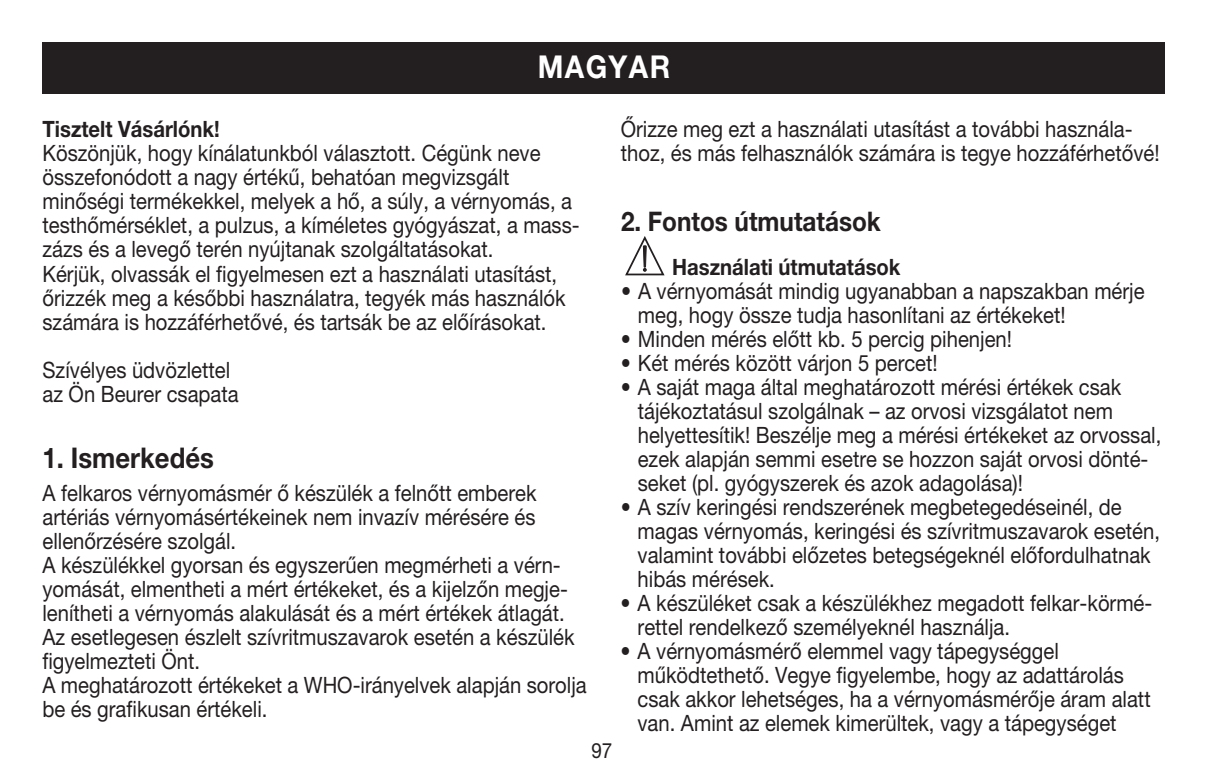
<style>
.page{position:relative;width:1208px;height:783px;background:#fff}
.page>*{position:absolute;margin:0;border:0;box-sizing:border-box;transform-origin:0 0}
.t1{font:700 31.5px "Helvetica Neue LT Pro";color:#fff;scale:.9 1}
.t2{font:700 28.5px "Helvetica Neue LT Pro";color:#231f20;scale:.9 1}
.t3{font:700 27px "Helvetica Neue LT Pro";color:#231f20;scale:.9 1}
.t4{font:22.5px/24px "Helvetica Neue LT Pro";color:#231f20;scale:.9 1}
.t5{font:700 22.5px "Helvetica Neue LT Pro";color:#231f20;scale:.9 1}
.t6{font:21px "Helvetica Neue LT Pro";color:#231f20;scale:.9 1}
</style>
<div class="page">
<svg style="left:625px;top:236px;width:39px;height:39px"></svg>
<div style="left:643px;top:246px;width:3px;height:21px;border:1px solid #231f20"></div>
<div style="left:43px;top:43px;width:1122px;height:51px;background:#231f20"></div>
<h1 class="t1" style="left:538px;top:47px;width:149px">Magyar</h1>
<p class="t5" style="left:43px;top:115px;width:198px">Tisztelt Vásárlónk!</p>
<p class="t4" style="left:43px;top:141px;width:598px">Köszönjük, hogy kínálatunkból választott. Cégünk neve összefonódott a nagy értékű, behatóan megvizsgált minőségi termékekkel, melyek a hő, a súly, a vérnyomás, a testhőmérséklet, a pulzus, a kíméletes gyógyászat, a mass&shy;zázs és a levegő terén nyújtanak szolgáltatásokat.<br>Kérjük, olvassák el figyelmesen ezt a használati utasítást, őrizzék meg a későbbi használatra, tegyék más használók számára is hozzáférhetővé, és tartsák be az előírásokat.</p>
<p class="t4" style="left:43px;top:357px;width:219px">Szívélyes üdvözlettel az Ön Beurer csapata</p>
<p class="t2" style="left:43px;top:440px;width:192px">1. Ismerkedés</p>
<p class="t4" style="left:42px;top:480px;width:606px">A felkaros vérnyomásmér ő készülék a felnőtt emberek artériás vérnyomásértékeinek nem invazív mérésére és ellenőrzésére szolgál.<br>A készülékkel gyorsan és egyszerűen megmérheti a vérn&shy;yomását, elmentheti a mért értékeket, és a kijelzőn megje&shy;lenítheti a vérnyomás alakulását és a mért értékek átlagát.<br>Az esetlegesen észlelt szívritmuszavarok esetén a készülék figyelmezteti Önt.<br>A meghatározott értékeket a WHO-irányelvek alapján sorolja be és grafikusan értékeli.</p>
<p class="t6" style="left:591px;top:737px;width:25px">97</p>
<p class="t4" style="left:621px;top:117px;width:600px">Őrizze meg ezt a használati utasítást a további használa&shy;thoz, és más felhasználók számára is tegye hozzáférhetővé!</p>
<p class="t3" style="left:621px;top:204px;width:290px">2. Fontos útmutatások</p>
<p class="t5" style="left:672px;top:253px;width:255px">Használati útmutatások</p>
<p class="t4" style="left:638px;top:278px;width:564px;text-indent:-17px">• A vérnyomását mindig ugyanabban a napszakban mérje meg, hogy össze tudja hasonlítani az értékeket!</p>
<p class="t4" style="left:621px;top:326px;width:436px">• Minden mérés előtt kb. 5 percig pihenjen!</p>
<p class="t4" style="left:621px;top:350px;width:354px">• Két mérés között várjon 5 percet!</p>
<p class="t4" style="left:638px;top:374px;width:583px;text-indent:-17px">• A saját maga által meghatározott mérési értékek csak tájékoztatásul szolgálnak – az orvosi vizsgálatot nem helyettesítik! Beszélje meg a mérési értékeket az orvossal, ezek alapján semmi esetre se hozzon saját orvosi dönté&shy;seket (pl. gyógyszerek és azok adagolása)!</p>
<p class="t4" style="left:637px;top:495px;width:582px;text-indent:-17px">• A szív keringési rendszerének megbetegedéseinél, de magas vérnyomás, keringési és szívritmuszavarok esetén, valamint további előzetes betegségeknél előfordulhatnak hibás mérések.</p>
<p class="t4" style="left:637px;top:591px;width:573px;text-indent:-17px">• A készüléket csak a készülékhez megadott felkar-körmé&shy;rettel rendelkező személyeknél használja.</p>
<p class="t4" style="left:637px;top:639px;width:572px;text-indent:-17px">• A vérnyomásmérő elemmel vagy tápegységgel működtethető. Vegye figyelembe, hogy az adattárolás csak akkor lehetséges, ha a vérnyomásmérője áram alatt van. Amint az elemek kimerültek, vagy a tápegységet</p>
</div>
